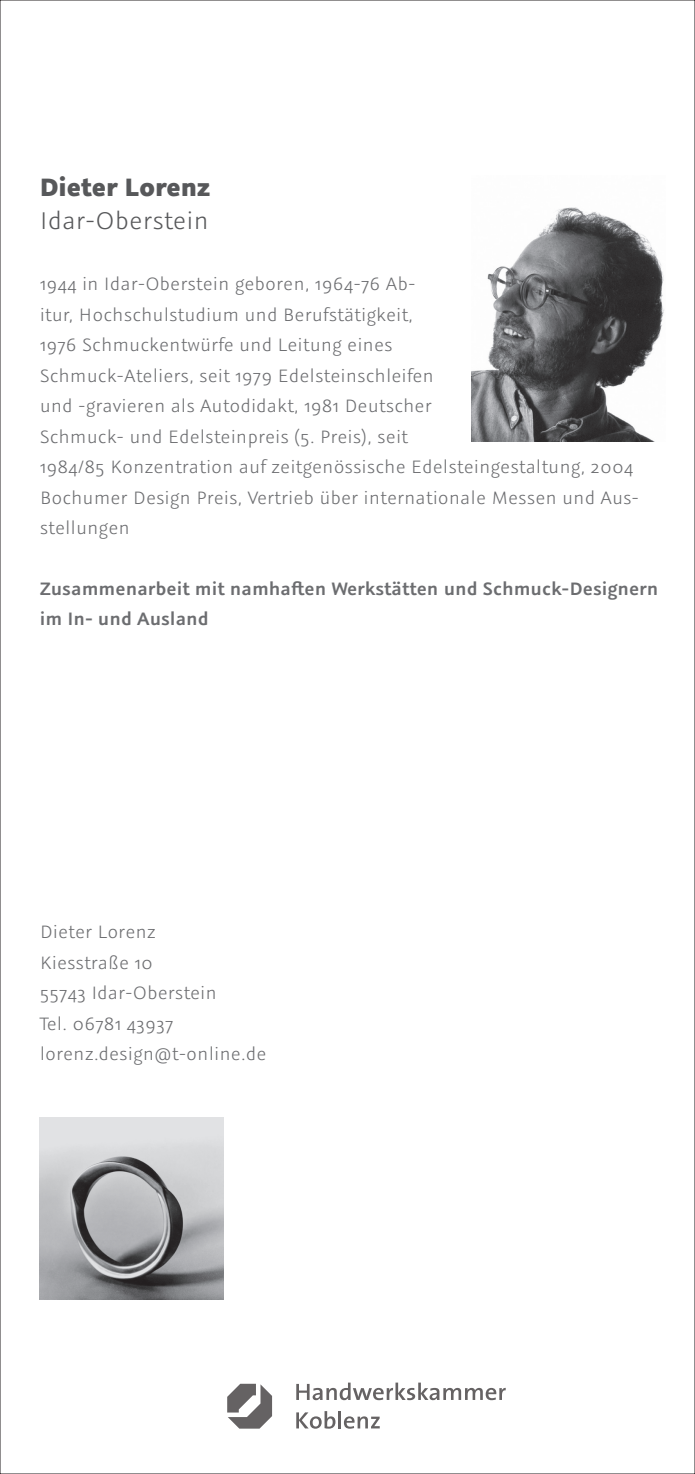
<style>
.page{position:relative;width:695px;height:1474px;background:#fff}
.page>*{position:absolute;margin:0;border:0;box-sizing:border-box;transform-origin:0 0}
.t1{font:700 28px "Graublau Sans";color:#57585a}
.t2{font:300 27.12px "Graublau Sans";color:#57585a}
.t3{font:300 20.12px/30.4px "Graublau Sans";color:#6c6d70}
.t4{font:600 20.12px/30.4px "Graublau Sans";color:#6c6d70}
</style>
<div class="page">
<img style="left:471px;top:207px;width:193px;height:235px">
<img style="left:40px;top:1117px;width:183px;height:182px">
<svg style="left:296px;top:1382px;width:209px;height:18px"></svg>
<svg style="left:296px;top:1411px;width:39px;height:17px"></svg>
<hr style="left:338px;top:1410px;width:3px;height:18px;background:#231f20">
<svg style="left:344px;top:1416px;width:35px;height:12px"></svg>
<svg style="left:227px;top:1383px;width:45px;height:45px"></svg>
<h1 class="t1" style="left:40px;top:170px;width:172px">Dieter Lorenz</h1>
<h2 class="t2" style="left:40px;top:204px;width:171px">Idar-Oberstein</h2>
<p class="t3" style="left:40px;top:268px;width:601px">1944 in Idar-Oberstein geboren, 1964-76 Ab-<br>itur, Hochschulstudium und Berufstätigkeit,<br>1976 Schmuckentwürfe und Leitung eines<br>Schmuck-Ateliers, seit 1979 Edelsteinschleifen<br>und -gravieren als Autodidakt, 1981 Deutscher<br>Schmuck- und Edelsteinpreis (5. Preis), seit<br>1984/85 Konzentration auf zeitgenössische Edelsteingestaltung, 2004<br>Bochumer Design Preis, Vertrieb über internationale Messen und Aus&shy;stellungen</p>
<p class="t4" style="left:40px;top:573px;width:620px">Zusammenarbeit mit namhaften Werkstätten und Schmuck-Designern im In- und Ausland</p>
<p class="t3" style="left:40px;top:916px;width:228px">Dieter Lorenz<br>Kiesstraße 10<br>55743 Idar-Oberstein<br>Tel. 06781 43937 lorenz.design@t-online.de</p>
</div>
